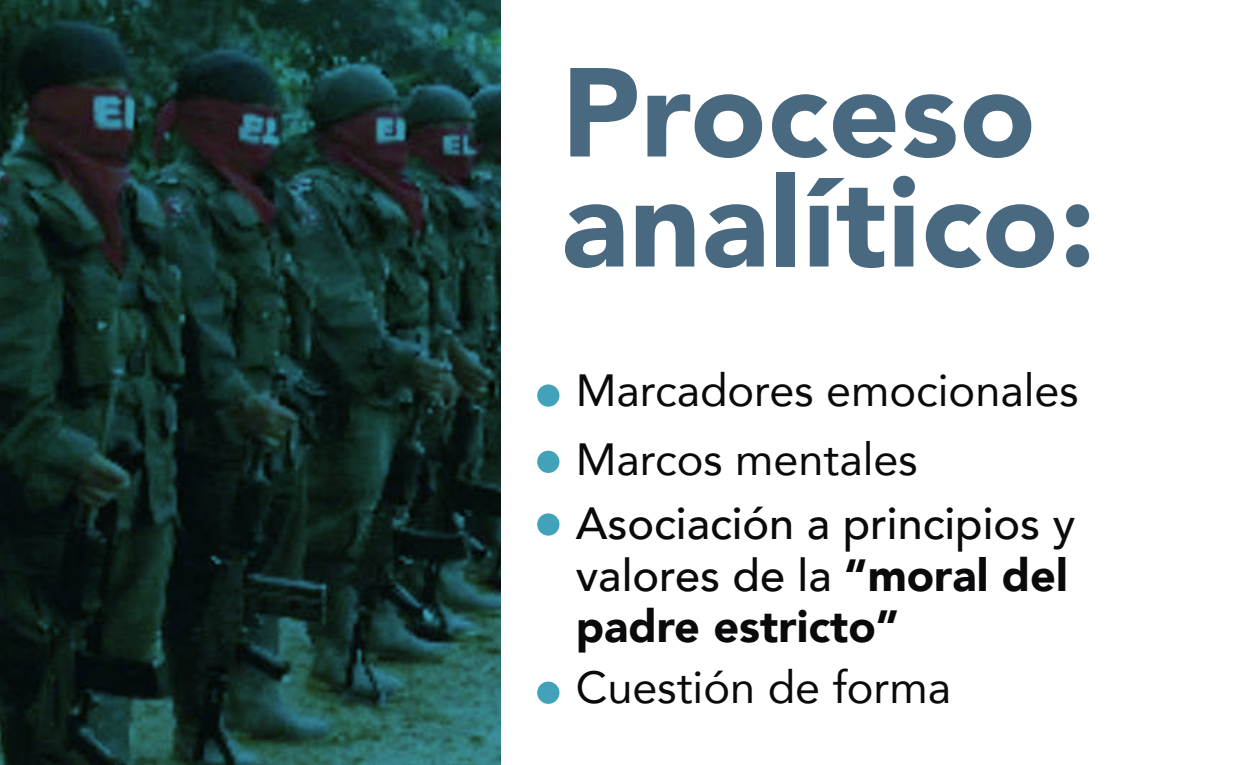
<style>
.page{position:relative;width:1234px;height:765px;background:#fff}
.page>*{position:absolute;margin:0;border:0;box-sizing:border-box;transform-origin:0 0}
.t1{font:900 125px/110px "Avenir";letter-spacing:.005em;color:#496981}
.t2{font:500 45px/51.2px "Avenir";color:#0b090c}
.t3{font:45px/68.6px "Avenir";color:#0b090c}
.s1{font-weight:900}
</style>
<div class="page">
<div style="left:537px;top:384px;width:22px;height:23px;background:#42a2b9;border-radius:50%"></div>
<div style="left:537px;top:682px;width:22px;height:22px;background:#42a2b9;border-radius:50%"></div>
<div style="left:537px;top:451px;width:22px;height:22px;background:#42a2b9;border-radius:50%"></div>
<div style="left:537px;top:513px;width:22px;height:23px;background:#42a2b9;border-radius:50%"></div>
<svg style="left:0;top:0;width:501px;height:765px;background:#142e2b"></svg>
<h1 class="t1" style="left:561px;top:55px;width:536px">Proceso analítico:</h1>
<p class="t3" style="left:576px;top:355px;width:504px">Marcadores emocionales<br>Marcos mentales</p>
<p class="t2" style="left:576px;top:496px;width:501px">Asociación a principios y valores de la <span class="s1">“moral del padre estricto”</span></p>
<p class="t3" style="left:576px;top:652px;width:377px">Cuestión de forma</p>
</div>
